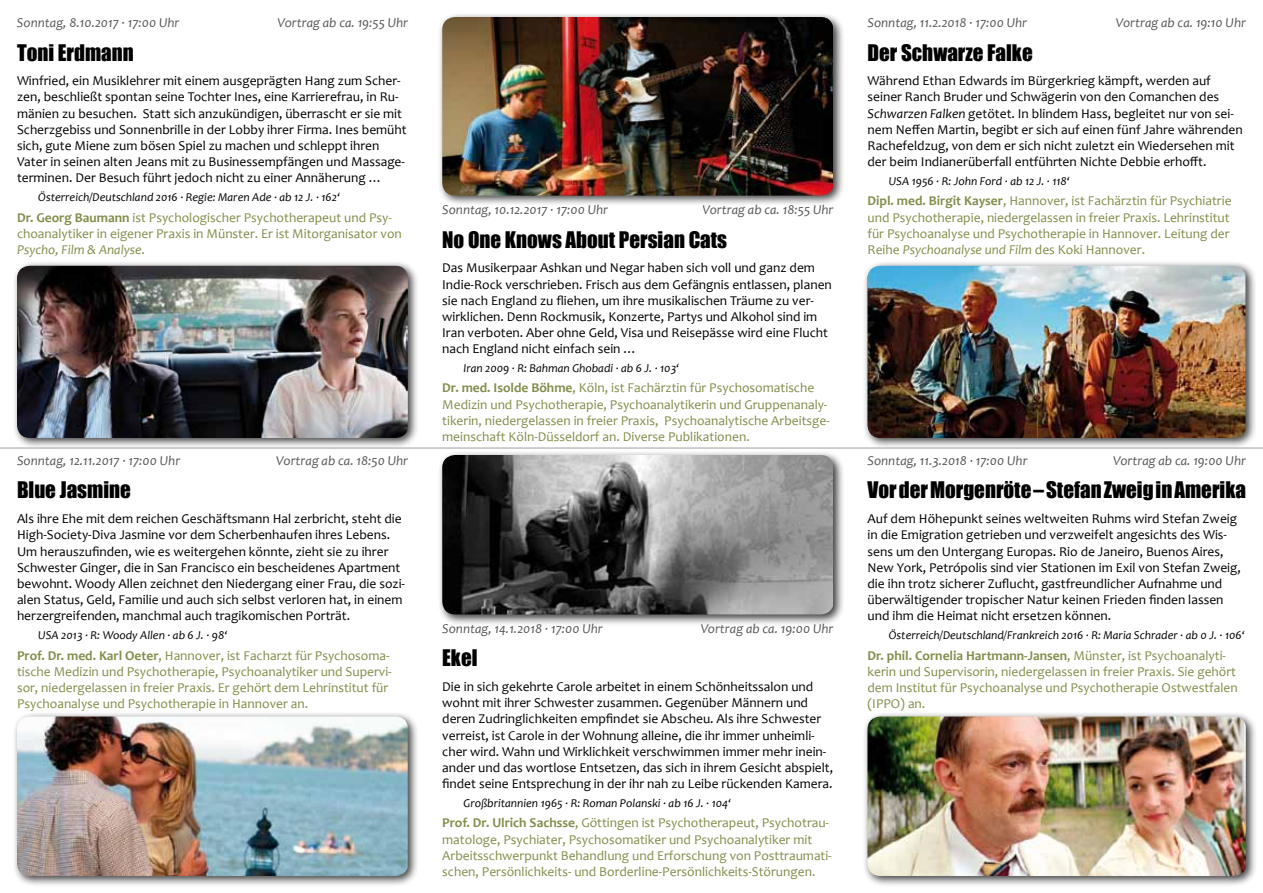
<style>
.page{position:relative;width:1263px;height:893px;background:#fff}
.page>*{position:absolute;margin:0;border:0;box-sizing:border-box;transform-origin:0 0}
.t1{font:21px "Impact";color:#000}
.t2{font:13.5px/16.2px "Candara";color:#000}
.t3{font:13.5px/16.2px "Candara";color:#828d4b}
.t4{font:italic 13.5px "Candara";color:#58585a}
.t5{font:italic 12px "Candara";color:#000}
.s1{font-weight:700}
.s2{font-style:italic}
</style>
<div class="page">
<div style="left:12px;top:261px;width:407px;height:188px;background:#000;opacity:.75"></div>
<img style="left:17px;top:266px;width:391px;height:172px">
<div style="left:862px;top:261px;width:395px;height:188px;background:#000;opacity:.75"></div>
<img style="left:867px;top:266px;width:378px;height:172px">
<div style="left:437px;top:12px;width:408px;height:195px;background:#000;opacity:.75"></div>
<img style="left:442px;top:17px;width:391px;height:179px">
<div style="left:12px;top:711px;width:407px;height:176px;background:#000;opacity:.75"></div>
<img style="left:17px;top:716px;width:391px;height:160px">
<div style="left:437px;top:450px;width:408px;height:176px;background:#000;opacity:.75"></div>
<img style="left:442px;top:455px;width:391px;height:159px">
<div style="left:862px;top:711px;width:395px;height:176px;background:#000;opacity:.75"></div>
<img style="left:867px;top:716px;width:379px;height:160px">
<hr style="left:0;top:448px;width:1263px;height:1px;background:#9c9e9f">
<p class="t4" style="left:17px;top:14px;width:164px">Sonntag, 8.10.2017 · 17:00 Uhr</p>
<p class="t4" style="left:277px;top:14px;width:132px">Vortrag ab ca. 19:55 Uhr</p>
<h1 class="t1" style="left:17px;top:36px;width:118px">Toni Erdmann</h1>
<p class="t2" style="left:17px;top:73px;width:391px">Winfried, ein Musiklehrer mit einem ausgeprägten Hang zum Scher&shy;zen, beschließt spontan seine Tochter Ines, eine Karrierefrau, in Ru&shy;mänien zu besuchen. Statt sich anzukündigen, überrascht er sie mit Scherzgebiss und Sonnenbrille in der Lobby ihrer Firma. Ines bemüht sich, gute Miene zum bösen Spiel zu machen und schleppt ihren Vater in seinen alten Jeans mit zu Businessempfängen und Massage&shy;terminen. Der Besuch führt jedoch nicht zu einer Annäherung …</p>
<p class="t5" style="left:38px;top:190px;width:303px">Österreich/Deutschland 2016 · Regie: Maren Ade · ab 12 J. · 162‘</p>
<p class="t3" style="left:17px;top:209px;width:386px"><span class="s1">Dr. Georg Baumann</span> ist Psychologischer Psychotherapeut und Psy&shy;choanalytiker in eigener Praxis in Münster. Er ist Mitorganisator von<br><span class="s2">Psycho, Film &amp; Analyse</span>.</p>
<p class="t4" style="left:17px;top:452px;width:165px">Sonntag, 12.11.2017 · 17:00 Uhr</p>
<p class="t4" style="left:276px;top:452px;width:133px">Vortrag ab ca. 18:50 Uhr</p>
<h1 class="t1" style="left:17px;top:474px;width:115px">Blue Jasmine</h1>
<p class="t2" style="left:17px;top:511px;width:389px">Als ihre Ehe mit dem reichen Geschäftsmann Hal zerbricht, steht die High-Society-Diva Jasmine vor dem Scherbenhaufen ihres Lebens.<br>Um herauszufinden, wie es weitergehen könnte, zieht sie zu ihrer Schwester Ginger, die in San Francisco ein bescheidenes Apartment bewohnt. Woody Allen zeichnet den Niedergang einer Frau, die sozi&shy;alen Status, Geld, Familie und auch sich selbst verloren hat, in einem herzergreifenden, manchmal auch tragikomischen Porträt.</p>
<p class="t5" style="left:38px;top:628px;width:191px">USA 2013 · R: Woody Allen · ab 6 J. · 98‘</p>
<p class="t3" style="left:17px;top:647px;width:376px"><span class="s1">Prof. Dr. med. Karl Oeter</span>, Hannover, ist Facharzt für Psychosoma&shy;tische Medizin und Psychotherapie, Psychoanalytiker und Supervi&shy;sor, niedergelassen in freier Praxis. Er gehört dem Lehrinstitut für Psychoanalyse und Psychotherapie in Hannover an.</p>
<p class="t4" style="left:442px;top:201px;width:167px">Sonntag, 10.12.2017 · 17:00 Uhr</p>
<p class="t4" style="left:703px;top:201px;width:132px">Vortrag ab ca. 18:55 Uhr</p>
<h1 class="t1" style="left:442px;top:223px;width:286px">No One Knows About Persian Cats</h1>
<p class="t2" style="left:442px;top:260px;width:391px">Das Musikerpaar Ashkan und Negar haben sich voll und ganz dem Indie-Rock verschrieben. Frisch aus dem Gefängnis entlassen, planen sie nach England zu fliehen, um ihre musikalischen Träume zu ver&shy;wirklichen. Denn Rockmusik, Konzerte, Partys und Alkohol sind im Iran verboten. Aber ohne Geld, Visa und Reisepässe wird eine Flucht nach England nicht einfach sein …</p>
<p class="t5" style="left:463px;top:361px;width:217px">Iran 2009 · R: Bahman Ghobadi · ab 6 J. · 103‘</p>
<p class="t3" style="left:442px;top:380px;width:389px"><span class="s1">Dr. med. Isolde Böhme</span>, Köln, ist Fachärztin für Psychosomatische Medizin und Psychotherapie, Psychoanalytikerin und Gruppenanaly&shy;tikerin, niedergelassen in freier Praxis, Psychoanalytische Arbeitsge&shy;meinschaft Köln-Düsseldorf an. Diverse Publikationen.</p>
<p class="t4" style="left:442px;top:620px;width:162px">Sonntag, 14.1.2018 · 17:00 Uhr</p>
<p class="t4" style="left:701px;top:620px;width:134px">Vortrag ab ca. 19:00 Uhr</p>
<h1 class="t1" style="left:442px;top:642px;width:37px">Ekel</h1>
<p class="t2" style="left:442px;top:678px;width:392px">Die in sich gekehrte Carole arbeitet in einem Schönheitssalon und wohnt mit ihrer Schwester zusammen. Gegenüber Männern und deren Zudringlichkeiten empfindet sie Abscheu. Als ihre Schwester verreist, ist Carole in der Wohnung alleine, die ihr immer unheimli&shy;cher wird. Wahn und Wirklichkeit verschwimmen immer mehr inein&shy;ander und das wortlose Entsetzen, das sich in ihrem Gesicht abspielt, findet seine Entsprechung in der ihr nah zu Leibe rückenden Kamera.</p>
<p class="t5" style="left:463px;top:795px;width:269px">Großbritannien 1965 · R: Roman Polanski · ab 16 J. · 104‘</p>
<p class="t3" style="left:442px;top:815px;width:391px"><span class="s1">Prof. Dr. Ulrich Sachsse</span>, Göttingen ist Psychotherapeut, Psychotrau&shy;matologe, Psychiater, Psychosomatiker und Psychoanalytiker mit Arbeitsschwerpunkt Behandlung und Erforschung von Posttraumati&shy;schen, Persönlichkeits- und Borderline-Persönlichkeits-Störungen.</p>
<p class="t4" style="left:867px;top:14px;width:161px">Sonntag, 11.2.2018 · 17:00 Uhr</p>
<p class="t4" style="left:1116px;top:14px;width:132px">Vortrag ab ca. 19:10 Uhr</p>
<h1 class="t1" style="left:867px;top:36px;width:167px">Der Schwarze Falke</h1>
<p class="t2" style="left:867px;top:73px;width:377px">Während Ethan Edwards im Bürgerkrieg kämpft, werden auf seiner Ranch Bruder und Schwägerin von den Comanchen des <span class="s2">Schwarzen Falken</span> getötet. In blindem Hass, begleitet nur von sei&shy;nem Neffen Martin, begibt er sich auf einen fünf Jahre währenden Rachefeldzug, von dem er sich nicht zuletzt ein Wiedersehen mit der beim Indianerüberfall entführten Nichte Debbie erhofft.</p>
<p class="t5" style="left:889px;top:173px;width:183px">USA 1956 · R: John Ford · ab 12 J. · 118‘</p>
<p class="t3" style="left:867px;top:193px;width:366px"><span class="s1">Dipl. med. Birgit Kayser</span>, Hannover, ist Fachärztin für Psychiatrie und Psychotherapie, niedergelassen in freier Praxis. Lehrinstitut für Psychoanalyse und Psychotherapie in Hannover. Leitung der Reihe <span class="s2">Psychoanalyse und Film</span> des Koki Hannover.</p>
<p class="t4" style="left:867px;top:452px;width:162px">Sonntag, 11.3.2018 · 17:00 Uhr</p>
<p class="t4" style="left:1113px;top:452px;width:134px">Vortrag ab ca. 19:00 Uhr</p>
<h1 class="t1" style="left:867px;top:474px;width:380px">Vor der Morgenröte – Stefan Zweig in Amerika</h1>
<p class="t2" style="left:867px;top:511px;width:375px">Auf dem Höhepunkt seines weltweiten Ruhms wird Stefan Zweig in die Emigration getrieben und verzweifelt angesichts des Wis&shy;sens um den Untergang Europas. Rio de Janeiro, Buenos Aires, New York, Petrópolis sind vier Stationen im Exil von Stefan Zweig, die ihn trotz sicherer Zuflucht, gastfreundlicher Aufnahme und überwältigender tropischer Natur keinen Frieden finden lassen und ihm die Heimat nicht ersetzen können.</p>
<p class="t5" style="left:889px;top:628px;width:357px">Österreich/Deutschland/Frankreich 2016 · R: Maria Schrader · ab 0 J. · 106‘</p>
<p class="t3" style="left:867px;top:647px;width:372px"><span class="s1">Dr. phil. Cornelia Hartmann-Jansen</span>, Münster, ist Psychoanalyti&shy;kerin und Supervisorin, niedergelassen in freier Praxis. Sie gehört dem Institut für Psychoanalyse und Psychotherapie Ostwestfalen (IPPO) an.</p>
</div>
